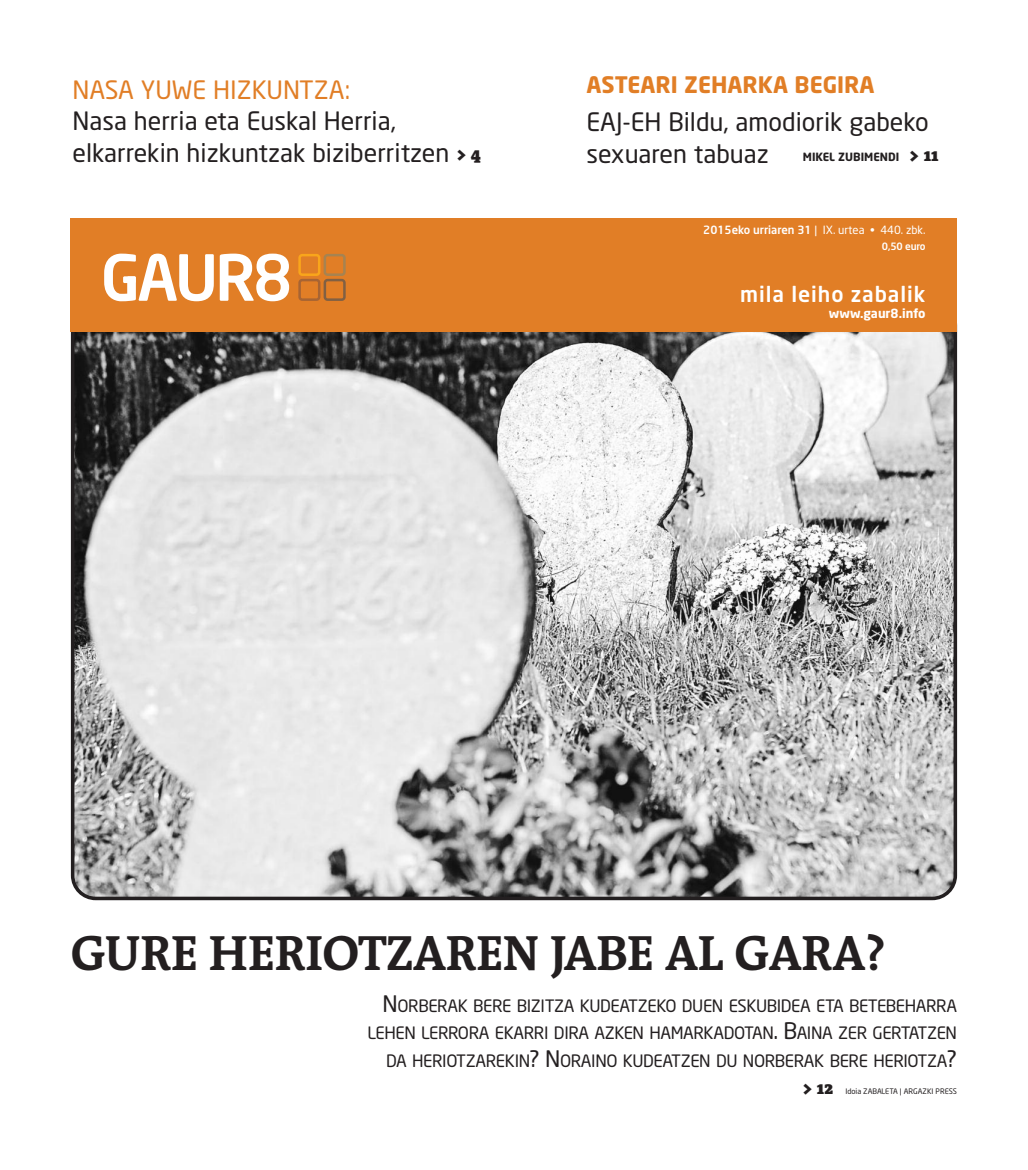
<style>
.page{position:relative;width:1028px;height:1170px;background:#fff}
.page>*{position:absolute;margin:0;border:0;box-sizing:border-box;transform-origin:0 0}
.t1{font:700 50px "The Antiqua B7";letter-spacing:-.015em;color:#231f20}
.t2{font:25px/31.2px "Neo Sans";color:#231f20}
.t3{font:25px "Neo Sans";color:#e17e26}
.t4{font:700 22.5px "Neo Sans";color:#e17e26}
.t5{font:500 21.25px "Neo Sans";letter-spacing:.045em;color:#fff}
.t6{font:900 17.5px "The Antiqua B9";color:#231f20}
.t7{font:16.88px/27.5px "Neo Sans";letter-spacing:-.025em;color:#231f20;text-align:right}
.t8{font:700 12.5px "Neo Sans";color:#fff}
.t9{font:11.25px "Neo Sans";color:#fff}
.t10{font:700 11.25px "Neo Sans";color:#231f20}
.t11{font:500 10px "Neo Sans";letter-spacing:-.02em;color:#fff}
.t12{font:7.5px "Neo Sans";color:#231f20}
.s1{font-family:"The Antiqua B9";font-weight:900;font-size:17.5px}
.s2{font-weight:500}
.s3{font-size:22.5px}
</style>
<div class="page">
<svg style="left:71px;top:331px;width:886px;height:569px;background:#bebebe"></svg>
<div style="left:71px;top:218px;width:886px;height:113px;background:#e17e26"></div>
<svg style="left:104px;top:253px;width:110px;height:48px"></svg>
<svg style="left:220px;top:253px;width:69px;height:48px"></svg>
<div style="left:123px;top:276px;width:13px;height:7px;background:#fff"></div>
<div style="left:298px;top:279px;width:22px;height:22px;border:3px solid #a76433;border-radius:3px"></div>
<div style="left:298px;top:254px;width:22px;height:22px;border:3px solid #f9a51b;border-radius:3px"></div>
<div style="left:323px;top:279px;width:23px;height:22px;border:3px solid #816043;border-radius:3px"></div>
<div style="left:323px;top:254px;width:23px;height:22px;border:3px solid #a68351;border-radius:3px"></div>
<h2 class="t3" style="left:72px;top:80px;width:279px">NASA YUWE HIZKUNTZA:</h2>
<h2 class="t2" style="left:72px;top:108px;width:410px">Nasa herria eta Euskal Herria, elkarrekin hizkuntzak biziberritzen <span class="s1">&gt; 4</span></h2>
<h3 class="t4" style="left:586px;top:76px;width:290px">ASTEARI ZEHARKA BEGIRA</h3>
<h2 class="t2" style="left:586px;top:109px;width:344px">EAJ-EH Bildu, amodiorik gabeko sexuaren tabuaz</h2>
<p class="t10" style="left:803px;top:152px;width:137px">MIKEL ZUBIMENDI <span class="s1">&gt; 11</span></p>
<p class="t9" style="left:703px;top:226px;width:224px"><span class="s2">2015eko urriaren 31</span> | IX. urtea • 440. zbk.</p>
<p class="t11" style="left:882px;top:242px;width:45px">0,50 euro</p>
<p class="t5" style="left:740px;top:286px;width:187px">mila leiho zabalik</p>
<p class="t8" style="left:829px;top:308px;width:98px">www.gaur8.info</p>
<h1 class="t1" style="left:71px;top:936px;width:816px">GURE HERIOTZAREN JABE AL GARA?</h1>
<p class="t7" style="left:367px;top:993px;width:591px"><span class="s3">N</span>ORBERAK BERE BIZITZA KUDEATZEKO DUEN ESKUBIDEA ETA BETEBEHARRA<br>LEHEN LERRORA EKARRI DIRA AZKEN HAMARKADOTAN<span class="s3">. B</span>AINA ZER GERTATZEN<br>DA HERIOTZAREKIN<span class="s3">? N</span>ORAINO KUDEATZEN DU NORBERAK BERE HERIOTZA<span class="s3">?</span></p>
<p class="t6" style="left:802px;top:1082px;width:32px">&gt; 12</p>
<p class="t12" style="left:845px;top:1088px;width:113px">Idoia ZABALETA | ARGAZKI PRESS</p>
</div>
